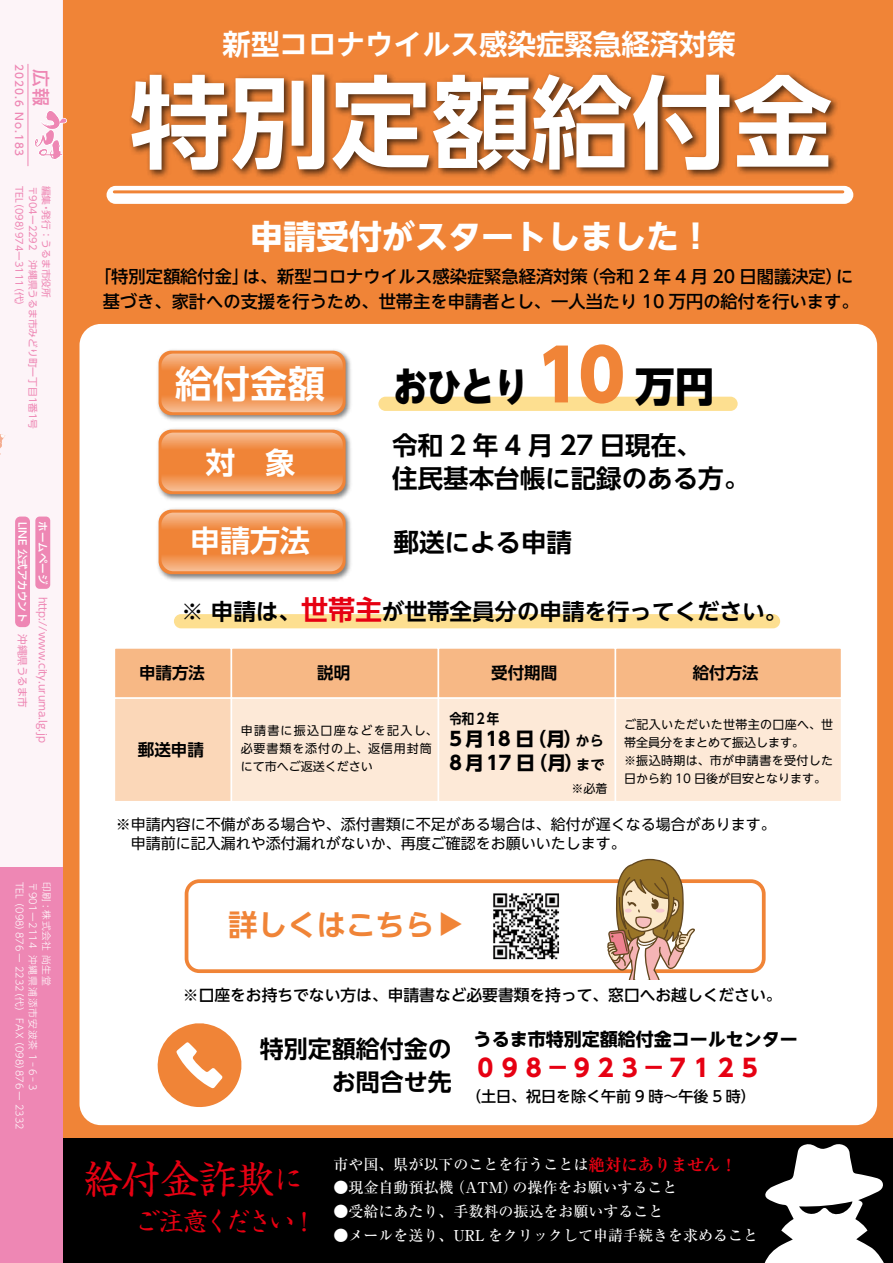
<style>
.page{position:relative;width:893px;height:1263px;background:#fff}
.page>*{position:absolute;margin:0;border:0;box-sizing:border-box;transform-origin:0 0}
.t1{font:700 100.5px "UD Shin Go NT Pr 6 N De";color:#fff}
.t2{font:800 40.5px "UD Shin Go NT Pr 6 N";color:#000;scale:.83 1}
.t3{font:39px "Shinsei Kai Pr 5 CBSK1";letter-spacing:-.025em;color:#e60012}
.t4{font:700 37.5px "UD Shin Go NT Pr 6 N De";color:#fff}
.t5{font:700 33.9px "UD Shin Go NT Pr 6 N De";color:#f08437;scale:.77 1}
.t6{font:700 33px "UD Shin Go NT Pr 6 N";color:#fff}
.t7{font:700 30px "UD Shin Go NT Pr 6 N De";color:#fff}
.t8{font:700 29.55px "UD Shin Go NT Pr 6 N De";color:#f08437}
.t9{font:700 28.5px "UD Shin Go NT Pr 6 N De";color:#fff}
.t10{font:700 25.5px/33px "UD Shin Go NT Pr 6 N De";color:#000}
.t11{font:25.5px "Shinsei Kai Pr 5 CBSK1";letter-spacing:-.13em;color:#e60012}
.t12{font:700 24px/33px "UD Shin Go NT Pr 6 N De";color:#000;text-align:right}
.t13{font:700 24px "UD Shin Go NT Pr 6 N";color:#e60012}
.t14{font:700 22.5px "UD Shin Go NT Pr 6 N De";color:#000}
.t15{font:700 18.9px/23.7px "UD Shin Go NT Pr 6 N";letter-spacing:.045em;color:#000}
.t16{font:700 18px "UD Shin Go NT Pr 6 N";color:#000}
.t17{font:500 18px "UD Shin Go Pro";color:#ee87b4}
.t18{font:500 17.25px/25.5px "UD Shin Go NT Pr 6 N";color:#000;text-align:center}
.t19{font:700 16.5px "UD Shin Go NT Pr 6 N De";color:#000}
.t20{font:500 15.75px "UD Shin Go NT Pr 6 N";color:#000}
.t21{font:500 15px "Ryumin Pr 6 N";color:#fff}
.t22{font:15px/19.5px "UD Shin Go NT Pr 6 N";color:#000}
.t23{font:500 15px "UD Shin Go NT Pr 6 N";color:#000}
.t24{font:700 14.1px "UD Shin Go NT Pr 6 N De";color:#000;scale:.88 1}
.t25{font:12px/18px "UD Shin Go NT Pr 6 N";letter-spacing:.03em;color:#000}
.t26{font:12px/18px "UD Shin Go NT Pr 6 N";letter-spacing:.075em;color:#000}
.t27{font:10.5px "UD Shin Go Pro";color:#ee87b4}
.t28{font:500 10.5px "UD Shin Go Pro";letter-spacing:.09em;color:#ee87b4}
.t29{font:500 10.5px "UD Shin Go Pro";color:#fff}
.t30{font:9.75px "UD Shin Go Pro";color:#ee87b4}
.t31{font:300 9.75px "UD Shin Go Pro";color:#fff}
.t32{font:300 9.75px "UD Shin Go Pro";letter-spacing:.1em;color:#fff}
.t33{font:300 9.75px "UD Shin Go Pro";letter-spacing:.05em;color:#fff}
.s1{font-weight:500;color:#fff}
.s2{font-size:70.5px;color:#f08437}
.s3{font-size:27px;color:#e60012}
.s4{font-family:"UD Shin Go NT Pr 6 N De";font-size:14.1px}
.s5{font-size:28.5px}
.s6{font-size:39px}
.s7{font-weight:700;font-stretch:expanded;font-size:16.5px;color:#e60012}
</style>
<div class="page">
<div style="left:0;top:0;width:64px;height:868px;background:#fdf4f8"></div>
<hr style="left:63px;top:0;width:1px;height:1263px;background:#ee87b4">
<div style="left:0;top:868px;width:64px;height:395px;background:#ee87b4"></div>
<hr style="left:28px;top:64px;width:1px;height:102px;background:#ee87b4">
<div style="left:35px;top:516px;width:15px;height:73px;background:#ee87b4;border-radius:4px"></div>
<div style="left:15px;top:516px;width:15px;height:111px;background:#ee87b4;border-radius:5px"></div>
<div style="left:64px;top:0;width:829px;height:1263px;background:#f08437"></div>
<div style="left:64px;top:1138px;width:829px;height:125px;background:#000"></div>
<div style="left:80px;top:324px;width:797px;height:801px;background:#fff;border-radius:21px"></div>
<div style="left:114px;top:648px;width:117px;height:50px;background:#f7b885"></div>
<div style="left:114px;top:647px;width:118px;height:52px;border:2px solid #fff"></div>
<div style="left:231px;top:648px;width:207px;height:50px;background:#f7b885"></div>
<div style="left:231px;top:647px;width:208px;height:52px;border:2px solid #fff"></div>
<div style="left:438px;top:648px;width:177px;height:50px;background:#f7b885"></div>
<div style="left:438px;top:647px;width:178px;height:52px;border:2px solid #fff"></div>
<div style="left:615px;top:648px;width:226px;height:50px;background:#f7b885"></div>
<div style="left:615px;top:647px;width:227px;height:52px;border:2px solid #fff"></div>
<div style="left:114px;top:698px;width:117px;height:104px;background:#fbd7b8"></div>
<div style="left:114px;top:697px;width:118px;height:105px;border:2px solid #fff"></div>
<div style="left:231px;top:698px;width:207px;height:104px;background:#fde9d7"></div>
<div style="left:231px;top:697px;width:208px;height:105px;border:2px solid #fff"></div>
<div style="left:438px;top:698px;width:177px;height:104px;background:#fde9d7"></div>
<div style="left:438px;top:697px;width:178px;height:105px;border:2px solid #fff"></div>
<div style="left:615px;top:698px;width:226px;height:104px;background:#fde9d7"></div>
<div style="left:615px;top:697px;width:227px;height:105px;border:2px solid #fff"></div>
<svg style="left:764px;top:1144px;width:120px;height:119px"></svg>
<svg style="left:157px;top:1023px;width:84px;height:84px"></svg>
<img style="left:123px;top:72px;width:722px;height:114px">
<div style="left:185px;top:879px;width:581px;height:94px;border:4px solid #f08437;border-radius:13px"></div>
<img style="left:493px;top:893px;width:67px;height:67px">
<div style="left:174px;top:614px;width:606px;height:14px;background:#fddf90;border-radius:7px"></div>
<div style="left:378px;top:397px;width:360px;height:14px;background:#fddf90;border-radius:7px"></div>
<img style="left:158px;top:508px;width:193px;height:73px">
<svg style="left:159px;top:510px;width:187px;height:64px"></svg>
<svg style="left:161px;top:513px;width:182px;height:58px;background:#f19452"></svg>
<img style="left:157px;top:350px;width:194px;height:150px">
<svg style="left:159px;top:430px;width:187px;height:64px"></svg>
<svg style="left:161px;top:433px;width:182px;height:58px;background:#f19452"></svg>
<svg style="left:159px;top:351px;width:187px;height:64px"></svg>
<svg style="left:161px;top:354px;width:182px;height:58px;background:#f19452"></svg>
<div style="left:107px;top:186px;width:746px;height:18px;background:#fff;border-radius:9px"></div>
<hr style="left:114px;top:190px;width:729px;height:3px;background:#f08437">
<svg style="left:35px;top:110px;width:32px;height:50px"></svg>
<svg style="left:0;top:434px;width:26px;height:434px"></svg>
<svg style="left:607px;top:858px;width:90px;height:121px"></svg>
<p class="t28" style="left:28px;top:64px;width:93px;rotate:90deg">2020.6 No.183</p>
<p class="t17" style="left:56px;top:69px;width:39px;rotate:90deg">広報</p>
<p class="t30" style="left:27px;top:186px;width:127px;rotate:90deg">TEL（098）974ー3111（代）</p>
<p class="t30" style="left:41px;top:186px;width:245px;rotate:90deg">〒904ー2292　沖縄県うるま市みどり町一丁目1番1号</p>
<p class="t30" style="left:54px;top:186px;width:114px;rotate:90deg">編集・発行：うるま市役所</p>
<p class="t29" style="left:31px;top:522px;width:102px;rotate:90deg">LINE 公式アカウント</p>
<p class="t27" style="left:31px;top:634px;width:75px;rotate:90deg">沖縄県うるま市</p>
<p class="t27" style="left:51px;top:521px;width:223px;rotate:90deg"><span class="s1">ホームページ</span> http://www.city.uruma.lg.jp</p>
<p class="t31" style="left:27px;top:882px;width:249px;rotate:90deg">TEL（098）876 ー 2232（代） FAX（098）876 ー 2332</p>
<p class="t32" style="left:41px;top:882px;width:210px;rotate:90deg">〒901ー2114 沖縄県浦添市安波茶 1- 6-3</p>
<p class="t33" style="left:54px;top:882px;width:105px;rotate:90deg">印刷 : 株式会社 尚生堂</p>
<h3 class="t9" style="left:223px;top:21px;width:514px">新型コロナウイルス感染症緊急経済対策</h3>
<h1 class="t1" style="left:129px;top:41px;width:705px">特別定額給付金</h1>
<h3 class="t6" style="left:250px;top:209px;width:463px">申請受付がスタートしました！</h3>
<p class="t18" style="left:94px;top:263px;width:766px">「特別定額給付金」は、新型コロナウイルス感染症緊急経済対策（令和 2 年 4 月 20 日閣議決定）に基づき、家計への支援を行うため、世帯主を申請者とし、一人当たり 10 万円の給付を行います。</p>
<h3 class="t4" style="left:175px;top:353px;width:151px">給付金額</h3>
<h3 class="t7" style="left:206px;top:438px;width:91px">対　象</h3>
<h3 class="t7" style="left:190px;top:516px;width:121px">申請方法</h3>
<h2 class="t2" style="left:394px;top:354px;width:388px">おひとり <span class="s2">10</span> 万円</h2>
<h3 class="t10" style="left:392px;top:428px;width:358px">令和2年4月27日現在、<br>住民基本台帳に記録のある方。</h3>
<h3 class="t10" style="left:394px;top:526px;width:180px">郵送による申請</h3>
<h3 class="t14" style="left:181px;top:593px;width:607px">※ 申請は、<span class="s3">世帯主</span>が世帯全員分の申請を行ってください。</h3>
<p class="t19" style="left:139px;top:659px;width:67px">申請方法</p>
<p class="t19" style="left:317px;top:659px;width:34px">説明</p>
<p class="t19" style="left:491px;top:659px;width:67px">受付期間</p>
<p class="t19" style="left:693px;top:659px;width:67px">給付方法</p>
<p class="t24" style="left:449px;top:708px;width:58px">令和２年</p>
<p class="t15" style="left:449px;top:726px;width:157px">5 月18 日（月）<span class="s4">から<br></span>8 月17 日（月）<span class="s4">まで</span></p>
<p class="t25" style="left:624px;top:715px;width:210px">ご記入いただいた世帯主の口座へ、世帯全員分をまとめて振込します。<br>※振込時期は、市が申請書を受付した日から約 10 日後が目安となります。</p>
<p class="t26" style="left:241px;top:721px;width:199px">申請書に振込口座などを記入し、必要書類を添付の上、返信用封筒にて市へご返送ください</p>
<p class="t19" style="left:138px;top:736px;width:67px">郵送申請</p>
<p class="t25" style="left:571px;top:779px;width:37px">※必着</p>
<p class="t22" style="left:116px;top:814px;width:661px">※申請内容に不備がある場合や、添付書類に不足がある場合は、給付が遅くなる場合があります。　申請前に記入漏れや添付漏れがないか、再度ご確認をお願いいたします。</p>
<h3 class="t8" style="left:228px;top:901px;width:208px">詳しくはこちら</h3>
<h3 class="t5" style="left:478px;top:910px;width:35px;rotate:90deg">▲</h3>
<p class="t20" style="left:183px;top:982px;width:600px">※口座をお持ちでない方は、申請書など必要書類を持って、窓口へお越しください。</p>
<h3 class="t12" style="left:260px;top:1031px;width:193px">特別定額給付金のお問合せ先</h3>
<p class="t16" style="left:474px;top:1025px;width:325px">うるま市特別定額給付金コールセンター</p>
<h3 class="t13" style="left:474px;top:1048px;width:289px">０９８－９２３－７１２５</h3>
<p class="t23" style="left:466px;top:1084px;width:291px">（土日、祝日を除く午前 9 時～午後 5 時）</p>
<h3 class="t3" style="left:84px;top:1148px;width:220px">給付金詐欺<span class="s5">に</span></h3>
<h3 class="t11" style="left:84px;top:1201px;width:234px"><span class="s6">　</span> ご注意ください！</h3>
<p class="t21" style="left:333px;top:1152px;width:405px">市や国、県が以下のことを行うことは<span class="s7">絶対にありません！</span></p>
<p class="t21" style="left:333px;top:1176px;width:346px">●現金自動預払機（ATM）の操作をお願いすること</p>
<p class="t21" style="left:333px;top:1200px;width:331px">●受給にあたり、手数料の振込をお願いすること</p>
<p class="t21" style="left:333px;top:1224px;width:426px">●メールを送り、URL をクリックして申請手続きを求めること</p>
</div>
